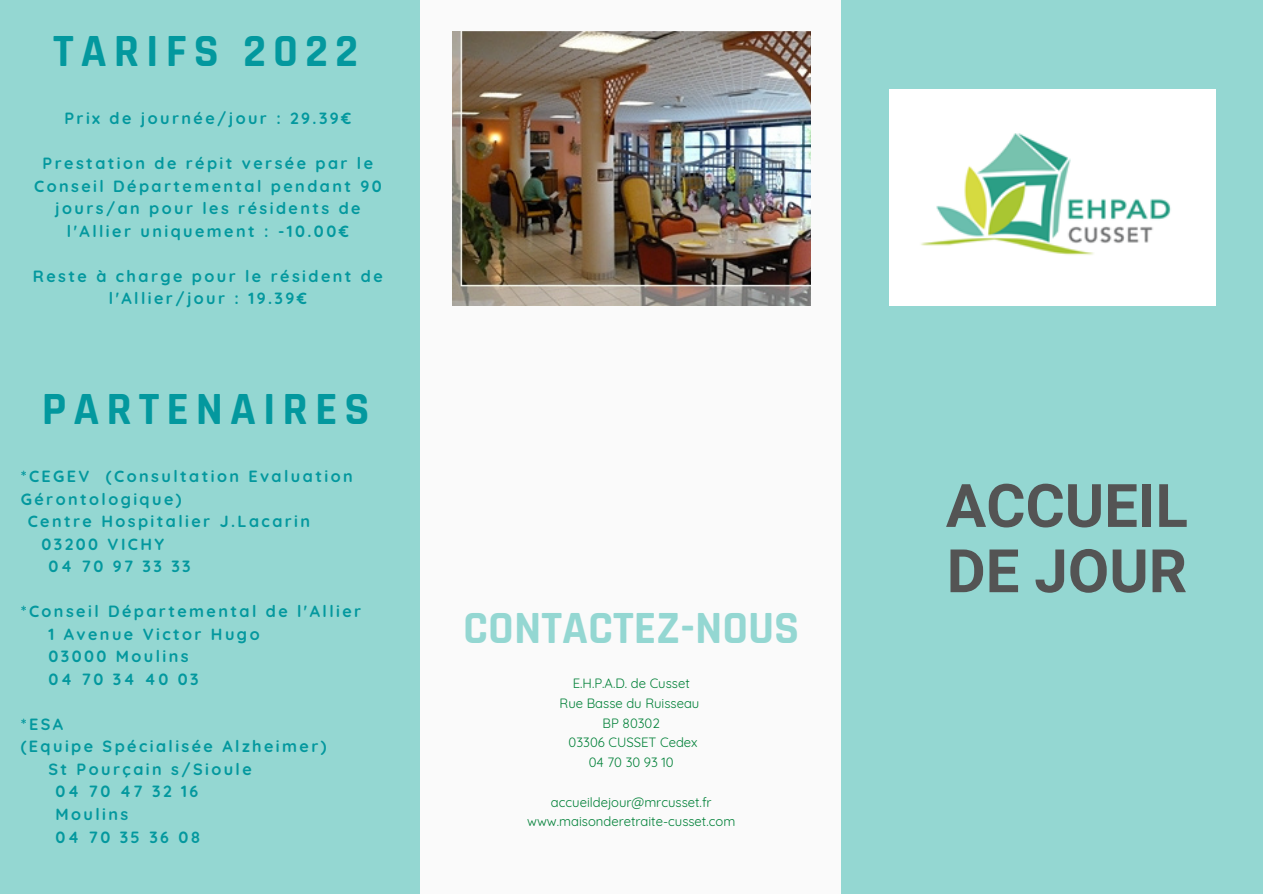
<style>
.page{position:relative;width:1263px;height:894px;background:#fff}
.page>*{position:absolute;margin:0;border:0;box-sizing:border-box;transform-origin:0 0}
.t1{font:700 60px "Roboto";color:#545454}
.t2{font:700 46.65px "Rajdhani";letter-spacing:.15em;color:#03989e}
.t3{font:700 46.65px "Rajdhani";color:#94d7d2}
.t4{font:700 16.2px/22.5px "Quicksand";letter-spacing:.15em;color:#03989e;text-align:center}
.t5{font:13.2px "Quicksand";color:#008037}
</style>
<div class="page">
<div style="left:0;top:0;width:1263px;height:893px;background:#94d7d2"></div>
<div style="left:421px;top:0;width:420px;height:893px;background:#fafafa"></div>
<img style="left:889px;top:89px;width:326px;height:216px">
<img style="left:452px;top:32px;width:358px;height:273px">
<p class="t2" style="left:53px;top:22px;width:306px">TARIFS 2022</p>
<p class="t4" style="left:64px;top:107px;width:289px">Prix de journée/jour : 29.39€</p>
<p class="t4" style="left:34px;top:152px;width:349px">Prestation de répit versée par le<br>Conseil Départemental pendant 90 jours/an pour les résidents de l'Allier uniquement : -10.00€</p>
<p class="t4" style="left:33px;top:264px;width:351px">Reste à charge pour le résident de l'Allier/jour : 19.39€</p>
<p class="t2" style="left:42px;top:380px;width:329px">PARTENAIRES</p>
<p class="t4" style="left:21px;top:465px;width:333px">*CEGEV (Consultation Evaluation</p>
<p class="t4" style="left:21px;top:487px;width:162px">Gérontologique)</p>
<p class="t4" style="left:28px;top:510px;width:284px">Centre Hospitalier J.Lacarin</p>
<p class="t4" style="left:42px;top:532px;width:124px">03200 VICHY</p>
<p class="t4" style="left:49px;top:555px;width:144px">04 70 97 33 33</p>
<p class="t4" style="left:21px;top:600px;width:342px">*Conseil Départemental de l'Allier</p>
<p class="t4" style="left:49px;top:622px;width:213px">1 Avenue Victor Hugo</p>
<p class="t4" style="left:49px;top:645px;width:142px">03000 Moulins</p>
<p class="t4" style="left:49px;top:667px;width:151px">04 70 34 40 03</p>
<p class="t4" style="left:21px;top:712px;width:44px">*ESA</p>
<p class="t4" style="left:21px;top:735px;width:307px">(Equipe Spécialisée Alzheimer)</p>
<p class="t4" style="left:49px;top:757px;width:205px">St Pourçain s/Sioule</p>
<p class="t4" style="left:56px;top:779px;width:144px">04 70 47 32 16</p>
<p class="t4" style="left:56px;top:802px;width:74px">Moulins</p>
<p class="t4" style="left:56px;top:824px;width:146px">04 70 35 36 08</p>
<p class="t3" style="left:463px;top:599px;width:338px">CONTACTEZ-NOUS</p>
<p class="t5" style="left:573px;top:675px;width:119px">E.H.P.A.D. de Cusset</p>
<p class="t5" style="left:560px;top:694px;width:141px">Rue Basse du Ruisseau</p>
<p class="t5" style="left:603px;top:714px;width:59px">BP 80302</p>
<p class="t5" style="left:569px;top:734px;width:130px">03306 CUSSET Cedex</p>
<p class="t5" style="left:589px;top:753px;width:86px">04 70 30 93 10</p>
<p class="t5" style="left:551px;top:793px;width:162px">accueildejour@mrcusset.fr</p>
<p class="t5" style="left:527px;top:812px;width:210px">www.maisonderetraite-cusset.com</p>
<p class="t1" style="left:946px;top:471px;width:243px">ACCUEIL</p>
<p class="t1" style="left:947px;top:536px;width:242px">DE JOUR</p>
</div>
